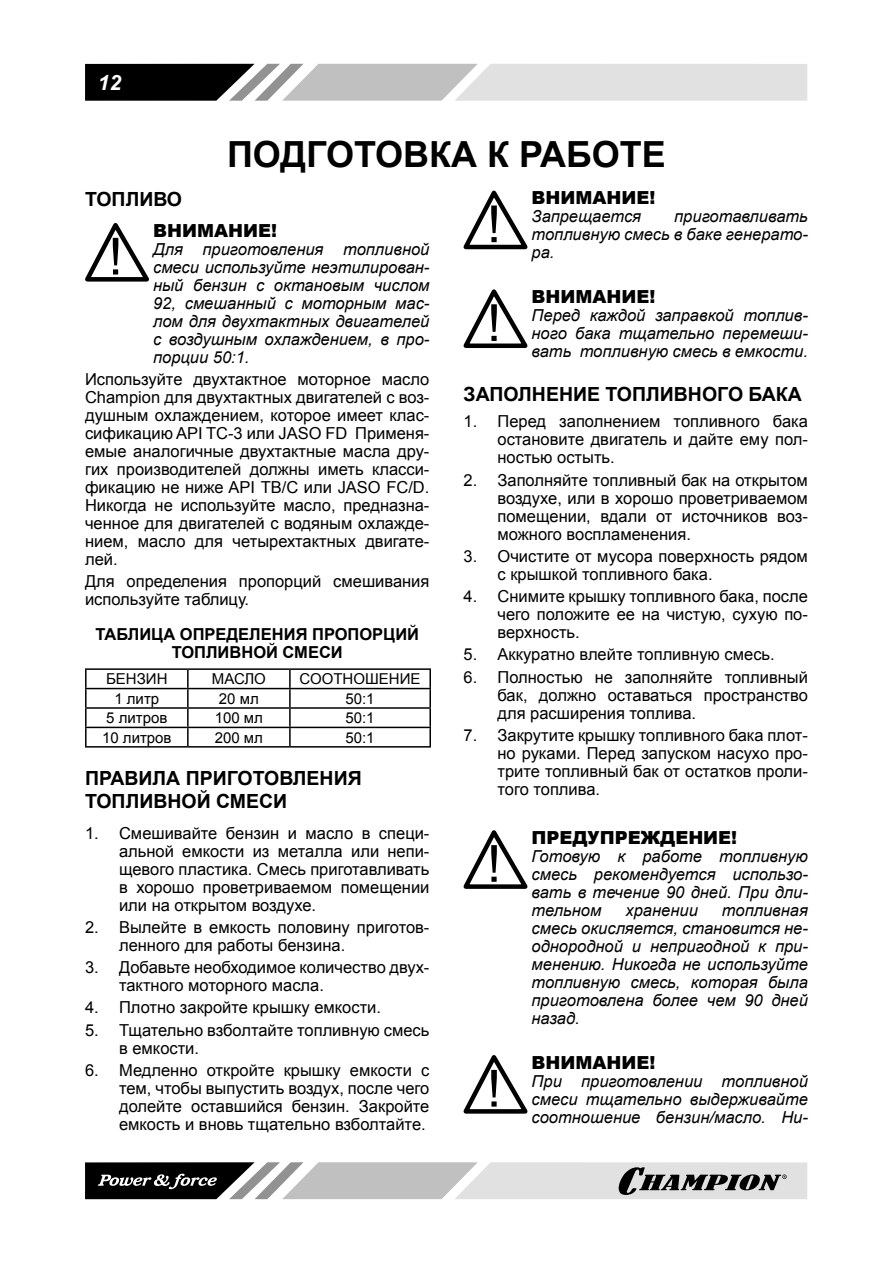
<style>
.page{position:relative;width:893px;height:1263px;background:#fff}
.page>*{position:absolute;margin:0;border:0;box-sizing:border-box;transform-origin:0 0}
.t1{font:700 36px "Arial";color:#000}
.t2{font:italic 700 21px "Arial";color:#fff}
.t3{font:700 19.5px/22.5px "Arial";color:#000}
.t4{font:900 18px "Arial";color:#000}
.t5{font:16.5px/18px "Arial";color:#000;text-align:justify}
.t6{font:italic 16.5px/18px "Arial";color:#000;text-align:justify}
.t7{font:700 16.5px/18px "Arial";color:#000;text-align:center}
.t8{font:15px "Arial";color:#000}
</style>
<div class="page">
<svg style="left:85px;top:64px;width:722px;height:37px;background:#aaa"></svg>
<svg style="left:85px;top:1162px;width:722px;height:37px;background:#a2a2a2"></svg>
<svg style="left:85px;top:223px;width:64px;height:59px"></svg>
<hr style="left:85px;top:668px;width:103px;height:2px;background:#000">
<hr style="left:188px;top:668px;width:102px;height:2px;background:#000">
<hr style="left:290px;top:668px;width:141px;height:2px;background:#000">
<hr style="left:85px;top:688px;width:103px;height:1px;background:#000">
<hr style="left:188px;top:688px;width:102px;height:1px;background:#000">
<hr style="left:290px;top:688px;width:141px;height:1px;background:#000">
<hr style="left:85px;top:707px;width:103px;height:2px;background:#000">
<hr style="left:188px;top:707px;width:102px;height:2px;background:#000">
<hr style="left:290px;top:707px;width:141px;height:2px;background:#000">
<hr style="left:85px;top:727px;width:103px;height:1px;background:#000">
<svg style="left:85px;top:670px;width:2px;height:76px"></svg>
<hr style="left:188px;top:727px;width:102px;height:1px;background:#000">
<svg style="left:187px;top:670px;width:2px;height:76px"></svg>
<hr style="left:290px;top:727px;width:141px;height:1px;background:#000">
<svg style="left:289px;top:670px;width:2px;height:76px"></svg>
<svg style="left:429px;top:670px;width:2px;height:76px"></svg>
<hr style="left:85px;top:746px;width:103px;height:2px;background:#000">
<hr style="left:188px;top:746px;width:102px;height:2px;background:#000">
<hr style="left:290px;top:746px;width:141px;height:2px;background:#000">
<svg style="left:463px;top:190px;width:65px;height:60px"></svg>
<svg style="left:463px;top:289px;width:65px;height:59px"></svg>
<svg style="left:463px;top:830px;width:65px;height:59px"></svg>
<svg style="left:463px;top:1055px;width:65px;height:59px"></svg>
<p class="t2" style="left:98px;top:70px;width:25px">12</p>
<h1 class="t1" style="left:227px;top:130px;width:440px">ПОДГОТОВКА К РАБОТЕ</h1>
<p class="t3" style="left:85px;top:188px;width:99px">ТОПЛИВО</p>
<p class="t4" style="left:153px;top:217px;width:125px">ВНИМАНИЕ!</p>
<p class="t6" style="left:153px;top:240px;width:278px">Для приготовления топливной смеси используйте неэтилирован&shy;ный бензин с октановым числом 92, смешанный с моторным мас&shy;лом для двухтактных двигателей с воздушным охлаждением, в про&shy;порции 50:1.</p>
<p class="t5" style="left:85px;top:370px;width:346px">Используйте двухтактное моторное масло Champion для двухтактных двигателей с воз&shy;душным охлаждением, которое имеет клас&shy;сификацию API TC-3 или JASO FD Применя&shy;емые аналогичные двухтактные масла дру&shy;гих производителей должны иметь класси&shy;фикацию не ниже API ТВ/C или JASO FC/D.<br>Никогда не используйте масло, предназна&shy;ченное для двигателей с водяным охлажде&shy;нием, масло для четырехтактных двигате&shy;лей.</p>
<p class="t5" style="left:85px;top:572px;width:346px">Для определения пропорций смешивания используйте таблицу.</p>
<p class="t7" style="left:95px;top:626px;width:325px">ТАБЛИЦА ОПРЕДЕЛЕНИЯ ПРОПОРЦИЙ<br>ТОПЛИВНОЙ СМЕСИ</p>
<p class="t8" style="left:106px;top:669px;width:63px">БЕНЗИН</p>
<p class="t8" style="left:212px;top:669px;width:56px">МАСЛО</p>
<p class="t8" style="left:300px;top:669px;width:122px">СООТНОШЕНИЕ</p>
<p class="t8" style="left:114px;top:689px;width:46px">1 литр</p>
<p class="t8" style="left:219px;top:689px;width:41px">20 мл</p>
<p class="t8" style="left:345px;top:689px;width:31px">50:1</p>
<p class="t8" style="left:106px;top:708px;width:63px">5 литров</p>
<p class="t8" style="left:215px;top:708px;width:50px">100 мл</p>
<p class="t8" style="left:345px;top:708px;width:31px">50:1</p>
<p class="t8" style="left:102px;top:727px;width:71px">10 литров</p>
<p class="t8" style="left:215px;top:727px;width:50px">200 мл</p>
<p class="t8" style="left:345px;top:727px;width:31px">50:1</p>
<p class="t3" style="left:85px;top:768px;width:278px">ПРАВИЛА ПРИГОТОВЛЕНИЯ<br>ТОПЛИВНОЙ СМЕСИ</p>
<p class="t5" style="left:119px;top:824px;width:312px;text-indent:-34px">1. Смешивайте бензин и масло в специ&shy;альной емкости из металла или непи&shy;щевого пластика. Смесь приготавливать в хорошо проветриваемом помещении или на открытом воздухе.</p>
<p class="t5" style="left:119px;top:918px;width:312px;text-indent:-34px">2. Вылейте в емкость половину приготов&shy;ленного для работы бензина.</p>
<p class="t5" style="left:119px;top:958px;width:312px;text-indent:-34px">3. Добавьте необходимое количество двух&shy;тактного моторного масла.</p>
<p class="t5" style="left:85px;top:999px;width:298px">4. Плотно закройте крышку емкости.</p>
<p class="t5" style="left:119px;top:1021px;width:312px;text-indent:-34px">5. Тщательно взболтайте топливную смесь в емкости.</p>
<p class="t5" style="left:119px;top:1061px;width:312px;text-indent:-34px">6. Медленно откройте крышку емкости с тем, чтобы выпустить воздух, после чего долейте оставшийся бензин. Закройте емкость и вновь тщательно взболтайте.</p>
<p class="t4" style="left:531px;top:185px;width:125px">ВНИМАНИЕ!</p>
<p class="t6" style="left:531px;top:208px;width:111px">Запрещается</p>
<p class="t6" style="left:531px;top:208px;width:278px;text-indent:143px">приготавливать топливную смесь в баке генерато&shy;ра.</p>
<p class="t4" style="left:531px;top:283px;width:125px">ВНИМАНИЕ!</p>
<p class="t6" style="left:531px;top:306px;width:278px">Перед каждой заправкой топлив&shy;ного бака тщательно перемеши&shy;вать топливную смесь в емкости.</p>
<p class="t3" style="left:463px;top:383px;width:340px">ЗАПОЛНЕНИЕ ТОПЛИВНОГО БАКА</p>
<p class="t5" style="left:497px;top:413px;width:312px;text-indent:-34px">1. Перед заполнением топливного бака остановите двигатель и дайте ему пол&shy;ностью остыть.</p>
<p class="t5" style="left:497px;top:471px;width:312px;text-indent:-34px">2. Заполняйте топливный бак на открытом воздухе, или в хорошо проветриваемом помещении, вдали от источников воз&shy;можного воспламенения.</p>
<p class="t5" style="left:497px;top:547px;width:312px;text-indent:-34px">3. Очистите от мусора поверхность рядом с крышкой топливного бака.</p>
<p class="t5" style="left:497px;top:587px;width:312px;text-indent:-34px">4. Снимите крышку топливного бака, после чего положите ее на чистую, сухую по&shy;верхность.</p>
<p class="t5" style="left:463px;top:646px;width:313px">5. Аккуратно влейте топливную смесь.</p>
<p class="t5" style="left:497px;top:668px;width:312px;text-indent:-34px">6. Полностью не заполняйте топливный бак, должно оставаться пространство для расширения топлива.</p>
<p class="t5" style="left:497px;top:726px;width:312px;text-indent:-34px">7. Закрутите крышку топливного бака плот&shy;но руками. Перед запуском насухо про&shy;трите топливный бак от остатков проли&shy;того топлива.</p>
<p class="t4" style="left:531px;top:824px;width:207px">ПРЕДУПРЕЖДЕНИЕ!</p>
<p class="t6" style="left:531px;top:847px;width:278px">Готовую к работе топливную смесь рекомендуется использо&shy;вать в течение 90 дней. При дли&shy;тельном</p>
<p class="t6" style="left:531px;top:901px;width:278px;text-indent:190px">топливная смесь окисляется, становится не&shy;однородной и непригодной к при&shy;менению. Никогда не используйте топливную смесь, которая была приготовлена более чем 90 дней назад.</p>
<p class="t4" style="left:531px;top:1049px;width:125px">ВНИМАНИЕ!</p>
<p class="t6" style="left:531px;top:1072px;width:278px">При приготовлении топливной смеси тщательно выдерживайте соотношение бензин/масло. Ни-</p>
<p class="t6" style="left:626px;top:901px;width:74px">хранении</p>
</div>
